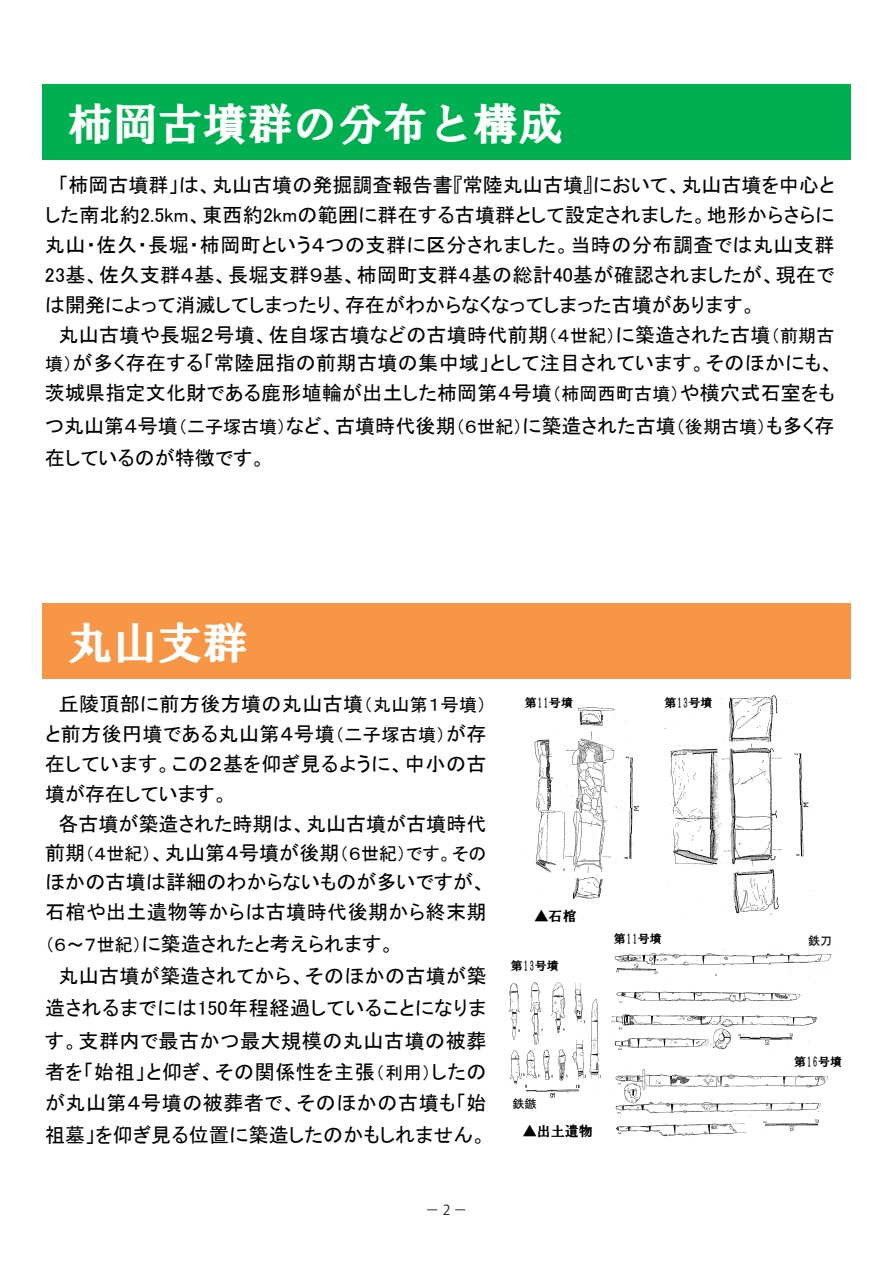
<style>
.page{position:relative;width:893px;height:1263px;background:#fff}
.page>*{position:absolute;margin:0;border:0;box-sizing:border-box;transform-origin:0 0}
.t1{font:45px "HG Soei Presence EB";color:#fff}
.t2{font:20.1px/31.8px "MS P Gothic";letter-spacing:.01em;color:#000}
.t3{font:18px "MS P Gothic";color:#000}
.t4{font:14.1px "HG Soei Presence EB";color:#000}
.t5{font:13.8px "Koz Go Pro";color:#231f20}
.t6{font:12px "HG Soei Presence EB";color:#000}
.t7{font:12px "MS P Gothic";color:#000}
.s1{font-size:18px}
.s2{font-size:20.1px}
</style>
<div class="page">
<div style="left:42px;top:85px;width:808px;height:75px;background:#00b050"></div>
<div style="left:42px;top:603px;width:808px;height:76px;background:#f79646"></div>
<img style="left:526px;top:705px;width:113px;height:194px">
<img style="left:664px;top:688px;width:146px;height:227px">
<img style="left:614px;top:946px;width:220px;height:30px">
<img style="left:611px;top:988px;width:206px;height:62px">
<img style="left:613px;top:1065px;width:215px;height:72px">
<img style="left:506px;top:982px;width:95px;height:118px">
<p class="t1" style="left:68px;top:101px;width:497px">柿岡古墳群の分布と構成</p>
<p class="t2" style="left:58px;top:169px;width:778px">「柿岡古墳群」は、丸山古墳の発掘調査報告書『常陸丸山古墳』において、丸山古墳を中心と</p>
<p class="t2" style="left:45px;top:199px;width:791px">した南北約2.5km、東西約2kmの範囲に群在する古墳群として設定されました。地形からさらに</p>
<p class="t2" style="left:45px;top:229px;width:791px">丸山・佐久・長堀・柿岡町という４つの支群に区分されました。当時の分布調査では丸山支群</p>
<p class="t2" style="left:45px;top:259px;width:791px">23基、佐久支群４基、長堀支群９基、柿岡町支群４基の総計40基が確認されましたが、現在で</p>
<p class="t2" style="left:45px;top:289px;width:712px">は開発によって消滅してしまったり、存在がわからなくなってしまった古墳があります。</p>
<p class="t2" style="left:59px;top:318px;width:777px">丸山古墳や長堀２号墳、佐自塚古墳などの古墳時代前期<span class="s1">（４世紀）</span>に築造された古墳<span class="s1">（前期古</span></p>
<p class="t2" style="left:45px;top:347px;width:791px"><span class="s1">墳）</span>が多く存在する「常陸屈指の前期古墳の集中域」として注目されています。そのほかにも、</p>
<p class="t2" style="left:45px;top:377px;width:791px">茨城県指定文化財である鹿形埴輪が出土した柿岡第４号墳<span class="s1">（柿岡西町古墳）</span>や横穴式石室をも</p>
<p class="t2" style="left:45px;top:409px;width:791px">つ丸山第４号墳<span class="s1">（二子塚古墳）</span>など、古墳時代後期<span class="s1">（６世紀）</span>に築造された古墳<span class="s1">（後期古墳）</span>も多く存在しているのが特徴です。</p>
<p class="t1" style="left:68px;top:619px;width:182px">丸山支群</p>
<p class="t2" style="left:59px;top:688px;width:429px">丘陵頂部に前方後方墳の丸山古墳<span class="s1">（丸山第１号墳）</span></p>
<p class="t2" style="left:45px;top:718px;width:443px">と前方後円墳である丸山第４号墳<span class="s1">（二子塚古墳）</span>が存</p>
<p class="t2" style="left:45px;top:747px;width:443px">在しています。この２基を仰ぎ見るように、中小の古</p>
<p class="t2" style="left:45px;top:777px;width:185px">墳が存在しています。</p>
<p class="t2" style="left:58px;top:807px;width:430px">各古墳が築造された時期は、丸山古墳が古墳時代</p>
<p class="t3" style="left:45px;top:845px;width:443px"><span class="s2">前期</span>（４世紀）<span class="s2">、丸山第４号墳が後期</span>（６世紀）です。その</p>
<p class="t2" style="left:45px;top:867px;width:443px;line-height:30px">ほかの古墳は詳細のわからないものが多いですが、石棺や出土遺物等からは古墳時代後期から終末期</p>
<p class="t2" style="left:45px;top:928px;width:351px"><span class="s1">（６～７世紀）</span>に築造されたと考えられます。</p>
<p class="t2" style="left:45px;top:960px;width:443px;text-align:justify;text-indent:14px">丸山古墳が築造されてから、そのほかの古墳が築造されるまでには150年程経過していることになります。支群内で最古かつ最大規模の丸山古墳の被葬者を「始祖」と仰ぎ、その関係性を主張<span class="s1">（利用）</span>したのが丸山第４号墳の被葬者で、そのほかの古墳も「始</p>
<p class="t2" style="left:45px;top:1118px;width:443px">祖墓」を仰ぎ見る位置に築造したのかもしれません。</p>
<p class="t5" style="left:426px;top:1200px;width:43px">－ 2 －</p>
<p class="t6" style="left:525px;top:696px;width:50px">第11号墳</p>
<p class="t6" style="left:664px;top:696px;width:50px">第13号墳</p>
<p class="t4" style="left:535px;top:909px;width:44px">▲石棺</p>
<p class="t6" style="left:511px;top:960px;width:50px">第13号墳</p>
<p class="t6" style="left:614px;top:933px;width:50px">第11号墳</p>
<p class="t7" style="left:512px;top:1098px;width:26px">鉄鏃</p>
<p class="t4" style="left:523px;top:1124px;width:72px">▲出土遺物</p>
<p class="t7" style="left:808px;top:934px;width:26px">鉄刀</p>
<p class="t6" style="left:794px;top:1056px;width:50px">第16号墳</p>
</div>
